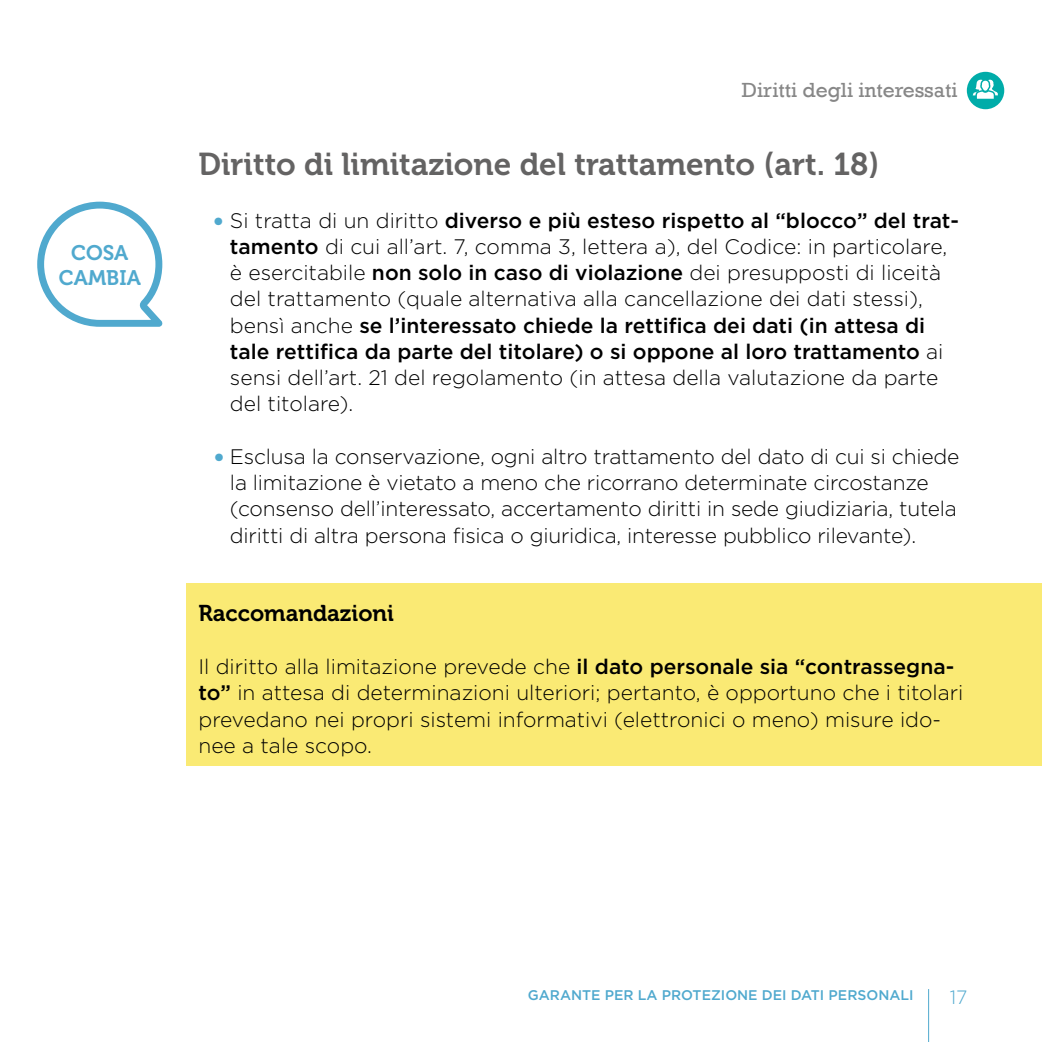
<style>
.page{position:relative;width:1042px;height:1042px;background:#fff}
.page>*{position:absolute;margin:0;border:0;box-sizing:border-box;transform-origin:0 0}
.t1{font:31.5px "Museo 700";color:#646363}
.t2{font:22.75px "Museo 700";color:#000}
.t3{font:300 21px/26.2px "Gotham";color:#000}
.t4{font:21px "Rockwell";color:#878787}
.t5{font:21px/25.2px "Museo 700";color:#50a9ce;text-align:center}
.t6{font:300 19.25px "Gotham";color:#50a9ce}
.t7{font:500 14px "Gotham";color:#50a9ce}
.s1{font-family:"Museo 700";font-weight:400;font-size:22.75px;color:#50a9ce}
.s2{font-weight:500}
</style>
<div class="page">
<div style="left:967px;top:72px;width:37px;height:37px;background:#00aca9;border-radius:50%"></div>
<svg style="left:972px;top:79px;width:26px;height:20px"></svg>
<hr style="left:928px;top:989px;width:1px;height:53px;background:#50a9ce">
<div style="left:186px;top:583px;width:856px;height:182px;background:#faea74"></div>
<svg style="left:37px;top:202px;width:126px;height:125px"></svg>
<p class="t5" style="left:59px;top:240px;width:83px">COSA<br>CAMBIA</p>
<p class="t4" style="left:742px;top:77px;width:217px">Diritti degli interessati</p>
<h1 class="t1" style="left:198px;top:147px;width:682px">Diritto di limitazione del trattamento (art. 18)</h1>
<p class="t3" style="left:230px;top:206px;width:730px;text-indent:-17px"><span class="s1">•</span> Si tratta di un diritto <span class="s2">diverso e più esteso rispetto al “blocco” del trat&shy;tamento</span> di cui all’art. 7, comma 3, lettera a), del Codice: in particolare, è esercitabile <span class="s2">non solo in caso di violazione</span> dei presupposti di liceità del trattamento (quale alternativa alla cancellazione dei dati stessi), bensì anche <span class="s2">se l’interessato chiede la rettifica dei dati (in attesa di tale rettifica da parte del titolare) o si oppone al loro trattamento</span> ai sensi dell’art. 21 del regolamento (in attesa della valutazione da parte del titolare).</p>
<p class="t3" style="left:230px;top:443px;width:731px;text-indent:-16px"><span class="s1">•</span> Esclusa la conservazione, ogni altro trattamento del dato di cui si chiede la limitazione è vietato a meno che ricorrano determinate circostanze (consenso dell’interessato, accertamento diritti in sede giudiziaria, tutela diritti di altra persona fisica o giuridica, interesse pubblico rilevante).</p>
<p class="t2" style="left:198px;top:601px;width:197px">Raccomandazioni</p>
<p class="t3" style="left:198px;top:653px;width:766px">Il diritto alla limitazione prevede che <span class="s2">il dato personale sia “contrassegna&shy;to”</span> in attesa di determinazioni ulteriori; pertanto, è opportuno che i titolari prevedano nei propri sistemi informativi (elettronici o meno) misure ido&shy;nee a tale scopo.</p>
<p class="t7" style="left:528px;top:986px;width:387px">GARANTE PER LA PROTEZIONE DEI DATI PERSONALI</p>
<p class="t6" style="left:950px;top:985px;width:19px">17</p>
</div>
